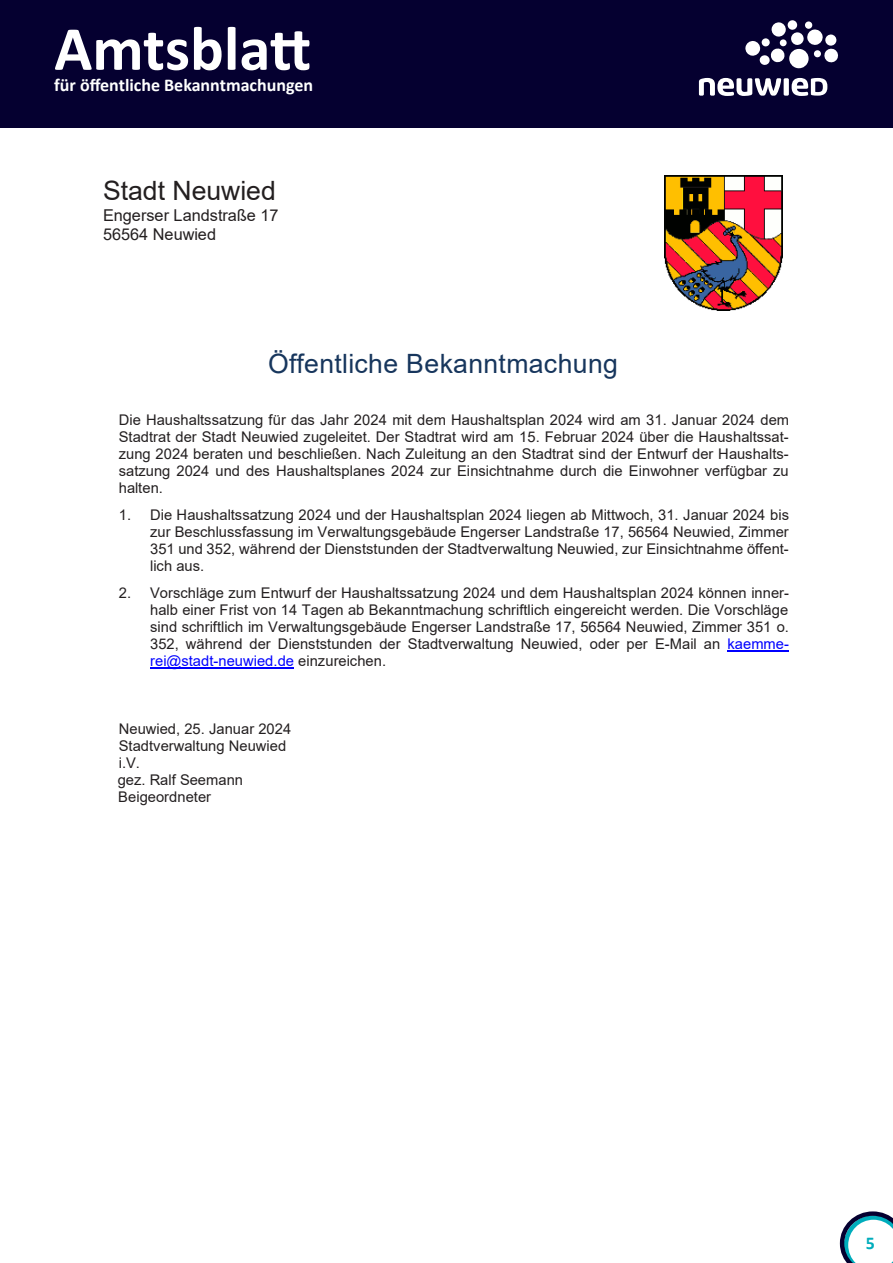
<style>
.page{position:relative;width:893px;height:1263px;background:#fff}
.page>*{position:absolute;margin:0;border:0;box-sizing:border-box;transform-origin:0 0}
.t1{font:700 63px "Calibri";color:#fff}
.t2{font:26.55px "Arial";letter-spacing:.01em;color:#17365d}
.t3{font:26.55px "Arial";color:#231f20}
.t4{font:700 18px "Calibri";color:#fff}
.t5{font:700 18px "Calibri";color:#00adbc}
.t6{font:16.35px/18.6px "Arial";color:#231f20}
.t7{font:14.7px/17px "Arial";color:#231f20;text-align:justify}
.s1{color:#00f}
</style>
<div class="page">
<svg style="left:840px;top:1211px;width:53px;height:52px"></svg>
<div style="left:0;top:0;width:893px;height:128px;background:#050030"></div>
<svg style="left:745px;top:22px;width:93px;height:47px"></svg>
<div style="left:787px;top:20px;width:10px;height:10px;background:#fff;border-radius:50%"></div>
<svg style="left:699px;top:78px;width:128px;height:18px"></svg>
<hr style="left:727px;top:651px;width:62px;height:1px;background:#00f">
<hr style="left:150px;top:668px;width:144px;height:1px;background:#00f">
<img style="left:664px;top:175px;width:119px;height:136px">
<h1 class="t1" style="left:54px;top:4px;width:258px">Amtsblatt</h1>
<p class="t4" style="left:54px;top:73px;width:260px">für öffentliche Bekanntmachungen</p>
<p class="t3" style="left:103px;top:173px;width:174px">Stadt Neuwied</p>
<p class="t6" style="left:103px;top:206px;width:177px">Engerser Landstraße 17<br>56564 Neuwied</p>
<p class="t2" style="left:268px;top:346px;width:351px">Öffentliche Bekanntmachung</p>
<p class="t7" style="left:119px;top:411px;width:672px">Die Haushaltssatzung für das Jahr 2024 mit dem Haushaltsplan 2024 wird am 31. Januar 2024 dem Stadtrat der Stadt Neuwied zugeleitet. Der Stadtrat wird am 15. Februar 2024 über die Haushaltssat&shy;zung 2024 beraten und beschließen. Nach Zuleitung an den Stadtrat sind der Entwurf der Haushalts&shy;satzung 2024 und des Haushaltsplanes 2024 zur Einsichtnahme durch die Einwohner verfügbar zu halten.</p>
<p class="t7" style="left:150px;top:506px;width:640px;text-indent:-31px">1. Die Haushaltssatzung 2024 und der Haushaltsplan 2024 liegen ab Mittwoch, 31. Januar 2024 bis zur Beschlussfassung im Verwaltungsgebäude Engerser Landstraße 17, 56564 Neuwied, Zimmer 351 und 352, während der Dienststunden der Stadtverwaltung Neuwied, zur Einsichtnahme öffent&shy;lich aus.</p>
<p class="t7" style="left:150px;top:585px;width:640px;text-indent:-31px">2. Vorschläge zum Entwurf der Haushaltssatzung 2024 und dem Haushaltsplan 2024 können inner&shy;halb einer Frist von 14 Tagen ab Bekanntmachung schriftlich eingereicht werden. Die Vorschläge sind schriftlich im Verwaltungsgebäude Engerser Landstraße 17, 56564 Neuwied, Zimmer 351 o.<br>352, während der Dienststunden der Stadtverwaltung Neuwied, oder per E-Mail an <span class="s1">kaemme&shy;rei@stadt-neuwied.de</span> einzureichen.</p>
<p class="t7" style="left:118px;top:721px;width:175px;text-align:left">Neuwied, 25. Januar 2024<br>Stadtverwaltung Neuwied i.V.<br>gez. Ralf Seemann<br>Beigeordneter</p>
<p class="t5" style="left:866px;top:1230px;width:11px">5</p>
</div>
